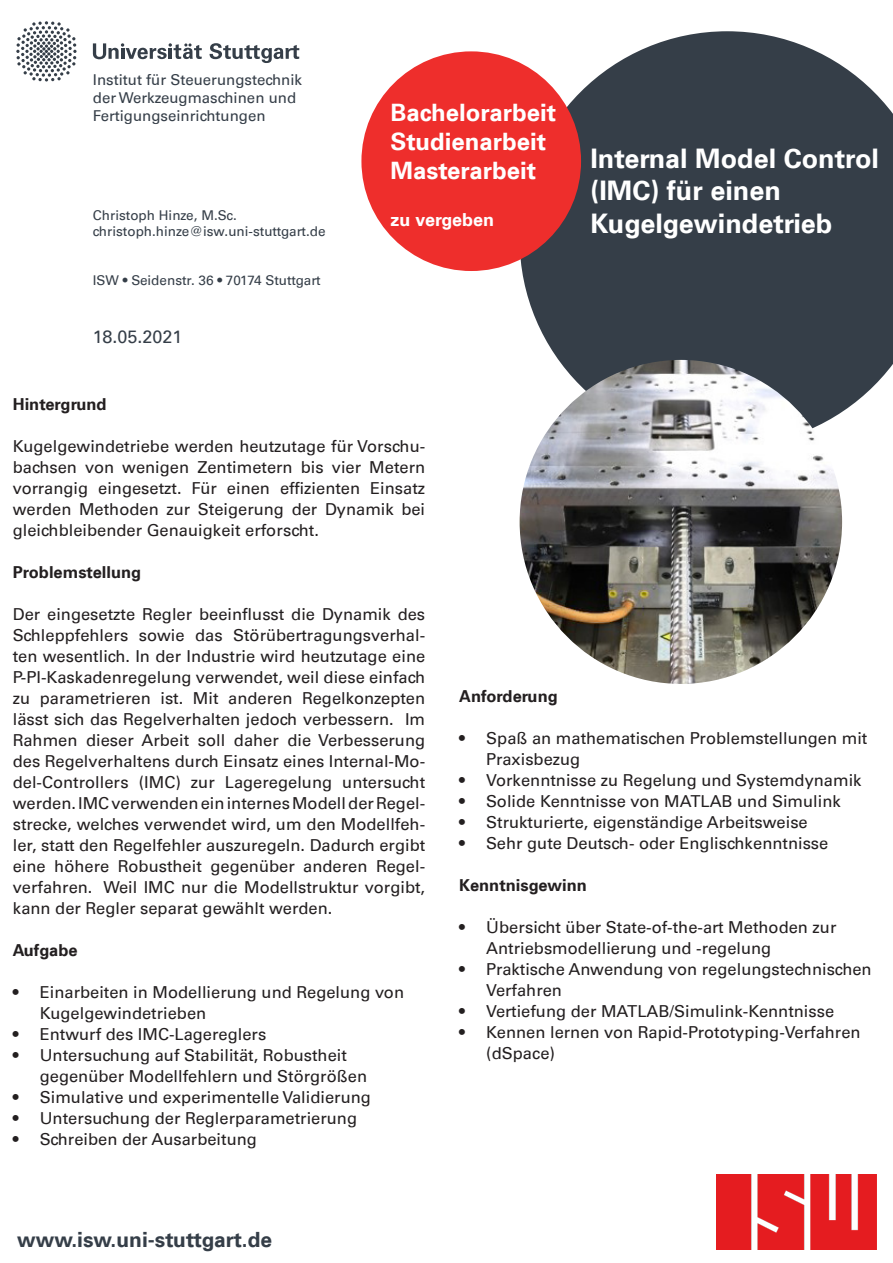
<style>
.page{position:relative;width:893px;height:1263px;background:#fff}
.page>*{position:absolute;margin:0;border:0;box-sizing:border-box;transform-origin:0 0}
.t1{font:27px/32.4px "Universfor Uni S65 Bd";color:#fff}
.t2{font:24px "Universfor Uni S65 Bd";color:#fff}
.t3{font:21px "Universfor Uni S65 Bd";color:#353e48}
.t4{font:18px "Universfor Uni S55 Rm";color:#353e48}
.t5{font:18px "Universfor Uni S65 Bd";color:#fff}
.t6{font:16.5px/21px "Universfor Uni S55 Rm";color:#231f20}
.t7{font:16.5px "Universfor Uni S65 Bd";color:#231f20}
.t8{font:15px/18px "Universfor Uni S55 Rm";color:#353e48}
.t9{font:13.5px "Universfor Uni S55 Rm";color:#353e48}
</style>
<div class="page">
<svg style="left:16px;top:21px;width:61px;height:61px"></svg>
<svg style="left:210px;top:43px;width:89px;height:20px"></svg>
<svg style="left:93px;top:43px;width:109px;height:16px"></svg>
<img style="left:717px;top:1174px;width:160px;height:75px">
<svg style="left:520px;top:31px;width:373px;height:381px;background:#4b535c"></svg>
<div style="left:361px;top:51px;width:220px;height:220px;background:#ee2e2c;border-radius:50%"></div>
<img style="left:520px;top:360px;width:322px;height:324px">
<p class="t8" style="left:93px;top:70px;width:211px">Institut für Steuerungstechnik</p>
<p class="t8" style="left:93px;top:88px;width:205px">der Werkzeugmaschinen und<br>Fertigungseinrichtungen</p>
<p class="t9" style="left:93px;top:206px;width:146px">Christoph Hinze, M.Sc.</p>
<p class="t9" style="left:93px;top:222px;width:234px">christoph.hinze@isw.uni-stuttgart.de</p>
<p class="t9" style="left:93px;top:271px;width:229px">ISW • Seidenstr. 36 • 70174 Stuttgart</p>
<p class="t4" style="left:93px;top:324px;width:91px">18.05.2021</p>
<p class="t2" style="left:390px;top:96px;width:167px">Bachelorarbeit</p>
<p class="t2" style="left:390px;top:125px;width:157px">Studienarbeit</p>
<p class="t2" style="left:390px;top:153px;width:147px">Masterarbeit</p>
<p class="t5" style="left:390px;top:206px;width:105px">zu vergeben</p>
<p class="t1" style="left:590px;top:141px;width:290px">Internal Model Control (IMC) für einen<br>Kugelgewindetrieb</p>
<p class="t7" style="left:13px;top:393px;width:95px">Hintergrund</p>
<p class="t6" style="left:13px;top:435px;width:414px;text-align:justify">Kugelgewindetriebe werden heutzutage für Vorschu&shy;bachsen von wenigen Zentimetern bis vier Metern vorrangig eingesetzt. Für einen effizienten Einsatz werden Methoden zur Steigerung der Dynamik bei gleichbleibender Genauigkeit erforscht.</p>
<p class="t7" style="left:13px;top:561px;width:130px">Problemstellung</p>
<p class="t6" style="left:13px;top:603px;width:414px;text-align:justify">Der eingesetzte Regler beeinflusst die Dynamik des Schleppfehlers sowie das Störübertragungsverhal&shy;ten wesentlich. In der Industrie wird heutzutage eine P-PI-Kaskadenregelung verwendet, weil diese einfach zu parametrieren ist. Mit anderen Regelkonzepten lässt sich das Regelverhalten jedoch verbessern. Im Rahmen dieser Arbeit soll daher die Verbesserung des Regelverhaltens durch Einsatz eines Internal-Mo&shy;del-Controllers (IMC) zur Lageregelung untersucht werden. IMC verwenden ein internes Modell der Regel&shy;strecke, welches verwendet wird, um den Modellfeh&shy;ler, statt den Regelfehler auszuregeln. Dadurch ergibt eine höhere Robustheit gegenüber anderen Regel&shy;verfahren. Weil IMC nur die Modellstruktur vorgibt, kann der Regler separat gewählt werden.</p>
<p class="t7" style="left:13px;top:939px;width:66px">Aufgabe</p>
<p class="t6" style="left:40px;top:981px;width:366px;text-indent:-27px">• Einarbeiten in Modellierung und Regelung von<br>Kugelgewindetrieben</p>
<p class="t6" style="left:13px;top:1023px;width:255px">• Entwurf des IMC-Lagereglers</p>
<p class="t6" style="left:40px;top:1044px;width:329px;text-indent:-27px">• Untersuchung auf Stabilität, Robustheit gegenüber Modellfehlern und Störgrößen</p>
<p class="t6" style="left:13px;top:1086px;width:360px">• Simulative und experimentelle Validierung</p>
<p class="t6" style="left:13px;top:1107px;width:346px">• Untersuchung der Reglerparametrierung</p>
<p class="t6" style="left:13px;top:1128px;width:246px">• Schreiben der Ausarbeitung</p>
<p class="t3" style="left:17px;top:1225px;width:257px">www.isw.uni-stuttgart.de</p>
<p class="t7" style="left:459px;top:685px;width:100px">Anforderung</p>
<p class="t6" style="left:486px;top:727px;width:383px;text-indent:-27px">• Spaß an mathematischen Problemstellungen mit<br>Praxisbezug</p>
<p class="t6" style="left:459px;top:769px;width:404px">• Vorkenntnisse zu Regelung und Systemdynamik</p>
<p class="t6" style="left:459px;top:790px;width:383px">• Solide Kenntnisse von MATLAB und Simulink</p>
<p class="t6" style="left:459px;top:811px;width:350px">• Strukturierte, eigenständige Arbeitsweise</p>
<p class="t6" style="left:459px;top:832px;width:371px">• Sehr gute Deutsch- oder Englischkenntnisse</p>
<p class="t7" style="left:459px;top:874px;width:129px">Kenntnisgewinn</p>
<p class="t6" style="left:486px;top:916px;width:352px;text-indent:-27px">• Übersicht über State-of-the-art Methoden zur<br>Antriebsmodellierung und -regelung</p>
<p class="t6" style="left:486px;top:958px;width:387px;text-indent:-27px">• Praktische Anwendung von regelungstechnischen<br>Verfahren</p>
<p class="t6" style="left:459px;top:1000px;width:376px">• Vertiefung der MATLAB/Simulink-Kenntnisse</p>
<p class="t6" style="left:486px;top:1021px;width:376px;text-indent:-27px">• Kennen lernen von Rapid-Prototyping-Verfahren (dSpace)</p>
</div>
